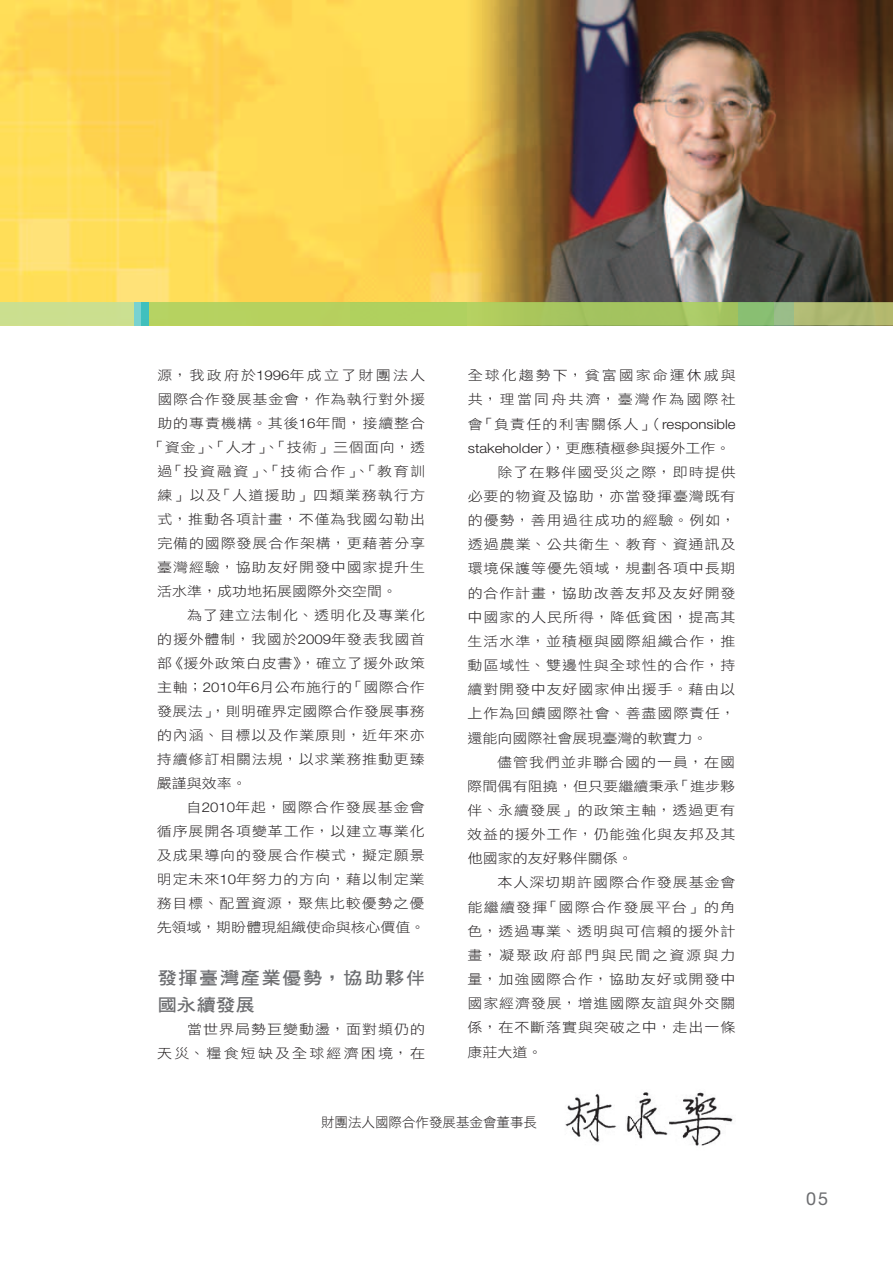
<style>
.page{position:relative;width:893px;height:1263px;background:#fff}
.page>*{position:absolute;margin:0;border:0;box-sizing:border-box;transform-origin:0 0}
.t1{font:18px "Helvetica Neue LT Std";color:#6c6d70}
.t2{font:17.55px/27px "DF Hei Bd HK BF";letter-spacing:.065em;color:#6c6d70;scale:1.11 1}
.t3{font:13.5px/24px "DF Hei Std W3";letter-spacing:.06em;color:#231f20;text-align:right;scale:1.11 1}
.t4{font:13.5px "DF Hei Std W3";color:#231f20;scale:1.11 1}
.t5{font:13.5px "DF Hei Std W3";letter-spacing:.08em;color:#231f20;scale:1.11 1}
.t6{font:13.5px "DF Hei Std W3";letter-spacing:.035em;color:#231f20;scale:1.11 1}
.t7{font:13.5px "DF Hei Std W3";letter-spacing:.135em;color:#231f20;scale:1.11 1}
.t8{font:13.5px "DF Hei Std W3";letter-spacing:.11em;color:#231f20;scale:1.11 1}
.t9{font:13.5px "DF Hei Std W3";letter-spacing:.15em;color:#231f20;scale:1.11 1}
.t10{font:13.5px "DF Hei Std W3";letter-spacing:.02em;color:#231f20;scale:1.11 1}
.t11{font:13.5px "DF Hei Std W3";letter-spacing:-.01em;color:#231f20;scale:1.11 1}
.t12{font:13.5px "DF Hei Std W3";letter-spacing:.01em;color:#231f20;scale:1.11 1}
.t13{font:13.5px "DF Hei Std W3";letter-spacing:.145em;color:#231f20;scale:1.11 1}
.t14{font:13.5px "DF Hei Std W3";color:#231f20}
.s1{font-family:"Helvetica Neue LT Std";font-weight:300}
</style>
<div class="page">
<img style="left:0;top:0;width:893px;height:302px">
<div style="left:0;top:302px;width:893px;height:24px;background:#b0b971"></div>
<div style="left:0;top:302px;width:774px;height:24px;background:linear-gradient(to bottom,#aecc60,#aecc5f)"></div>
<svg style="left:140px;top:302px;width:9px;height:24px"></svg>
<div style="left:0;top:302px;width:140px;height:24px;background:#cbdf8f"></div>
<div style="left:738px;top:302px;width:56px;height:24px;background:linear-gradient(to right,#83c06a,#9abc8a)"></div>
<img style="left:565px;top:1092px;width:168px;height:54px">
<p class="t9" style="left:157px;top:368px;width:243px">源，我政府於<span class="s1">1996</span>年成立了財團法人</p>
<p class="t3" style="left:157px;top:387px;width:243px">國際合作發展基金會，作為執行對外援</p>
<p class="t3" style="left:157px;top:411px;width:243px">助的專責機構。其後<span class="s1">16</span>年間，接續整合</p>
<p class="t6" style="left:150px;top:440px;width:250px">「資金」、「人才」、「技術」三個面向，透</p>
<p class="t8" style="left:157px;top:464px;width:243px">過「投資融資」、「技術合作」、「教育訓</p>
<p class="t5" style="left:157px;top:488px;width:243px">練」以及「人道援助」四類業務執行方</p>
<p class="t3" style="left:157px;top:507px;width:243px">式，推動各項計畫，不僅為我國勾勒出</p>
<p class="t3" style="left:157px;top:531px;width:243px">完備的國際發展合作架構，更藉著分享</p>
<p class="t3" style="left:157px;top:555px;width:243px">臺灣經驗，協助友好開發中國家提升生</p>
<p class="t4" style="left:157px;top:584px;width:218px">活水準，成功地拓展國際外交空間。</p>
<p class="t3" style="left:187px;top:603px;width:216px">為了建立法制化、透明化及專業化</p>
<p class="t3" style="left:157px;top:627px;width:243px">的援外體制，我國於<span class="s1">2009</span>年發表我國首</p>
<p class="t3" style="left:157px;top:651px;width:243px">部《援外政策白皮書》，確立了援外政策</p>
<p class="t6" style="left:157px;top:680px;width:243px">主軸；<span class="s1">2010</span>年<span class="s1">6</span>月公布施行的「國際合作</p>
<p class="t10" style="left:157px;top:704px;width:243px">發展法」，則明確界定國際合作發展事務</p>
<p class="t3" style="left:157px;top:723px;width:243px">的內涵、目標以及作業原則，近年來亦</p>
<p class="t3" style="left:157px;top:747px;width:243px">持續修訂相關法規，以求業務推動更臻</p>
<p class="t3" style="left:157px;top:771px;width:83px">嚴謹與效率。</p>
<p class="t3" style="left:187px;top:795px;width:216px">自<span class="s1">2010</span>年起，國際合作發展基金會</p>
<p class="t3" style="left:157px;top:819px;width:243px">循序展開各項變革工作，以建立專業化</p>
<p class="t3" style="left:157px;top:843px;width:243px">及成果導向的發展合作模式，擬定願景</p>
<p class="t3" style="left:157px;top:867px;width:243px">明定未來<span class="s1">10</span>年努力的方向，藉以制定業</p>
<p class="t3" style="left:157px;top:891px;width:243px">務目標、配置資源，聚焦比較優勢之優</p>
<p class="t11" style="left:157px;top:920px;width:243px">先領域，期盼體現組織使命與核心價值。</p>
<p class="t2" style="left:157px;top:964px;width:243px">發揮臺灣產業優勢，協助夥伴國永續發展</p>
<p class="t3" style="left:157px;top:1017px;width:243px">當世界局勢巨變動盪，面對頻仍的<br>天災、糧食短缺及全球經濟困境，在</p>
<p class="t7" style="left:468px;top:368px;width:243px">全球化趨勢下，貧富國家命運休戚與</p>
<p class="t13" style="left:468px;top:392px;width:243px">共，理當同舟共濟，臺灣作為國際社</p>
<p class="t5" style="left:468px;top:416px;width:243px">會「負責任的利害關係人」（<span class="s1">responsible</span></p>
<p class="t4" style="left:468px;top:440px;width:238px"><span class="s1">stakeholder</span>），更應積極參與援外工作。</p>
<p class="t3" style="left:498px;top:460px;width:216px">除了在夥伴國受災之際，即時提供</p>
<p class="t3" style="left:468px;top:484px;width:243px">必要的物資及協助，亦當發揮臺灣既有</p>
<p class="t3" style="left:468px;top:508px;width:243px">的優勢，善用過往成功的經驗。例如，</p>
<p class="t3" style="left:468px;top:532px;width:243px">透過農業、公共衛生、教育、資通訊及</p>
<p class="t3" style="left:468px;top:556px;width:243px">環境保護等優先領域，規劃各項中長期</p>
<p class="t3" style="left:468px;top:580px;width:243px">的合作計畫，協助改善友邦及友好開發</p>
<p class="t3" style="left:468px;top:605px;width:243px">中國家的人民所得，降低貧困，提高其</p>
<p class="t3" style="left:468px;top:629px;width:243px">生活水準，並積極與國際組織合作，推</p>
<p class="t3" style="left:467px;top:653px;width:243px">動區域性、雙邊性與全球性的合作，持</p>
<p class="t3" style="left:467px;top:677px;width:243px">續對開發中友好國家伸出援手。藉由以</p>
<p class="t3" style="left:467px;top:701px;width:243px">上作為回饋國際社會、善盡國際責任，</p>
<p class="t4" style="left:467px;top:730px;width:218px">還能向國際社會展現臺灣的軟實力。</p>
<p class="t3" style="left:497px;top:750px;width:216px">儘管我們並非聯合國的一員，在國</p>
<p class="t12" style="left:467px;top:779px;width:243px">際間偶有阻撓，但只要繼續秉承「進步夥</p>
<p class="t3" style="left:467px;top:798px;width:243px">伴、永續發展」的政策主軸，透過更有</p>
<p class="t3" style="left:467px;top:822px;width:243px">效益的援外工作，仍能強化與友邦及其</p>
<p class="t4" style="left:468px;top:851px;width:150px">他國家的友好夥伴關係。</p>
<p class="t3" style="left:497px;top:870px;width:216px">本人深切期許國際合作發展基金會</p>
<p class="t5" style="left:468px;top:899px;width:243px">能繼續發揮「國際合作發展平台」的角</p>
<p class="t3" style="left:468px;top:919px;width:243px">色，透過專業、透明與可信賴的援外計</p>
<p class="t7" style="left:468px;top:948px;width:243px">畫，凝聚政府部門與民間之資源與力</p>
<p class="t3" style="left:468px;top:967px;width:243px">量，加強國際合作，協助友好或開發中</p>
<p class="t3" style="left:468px;top:991px;width:243px">國家經濟發展，增進國際友誼與外交關</p>
<p class="t3" style="left:467px;top:1015px;width:243px">係，在不斷落實與突破之中，走出一條</p>
<p class="t3" style="left:467px;top:1039px;width:69px">康莊大道。</p>
<p class="t14" style="left:321px;top:1115px;width:217px">財團法人國際合作發展基金會董事長</p>
<h1 class="t1" style="left:806px;top:1187px;width:23px">05</h1>
</div>
